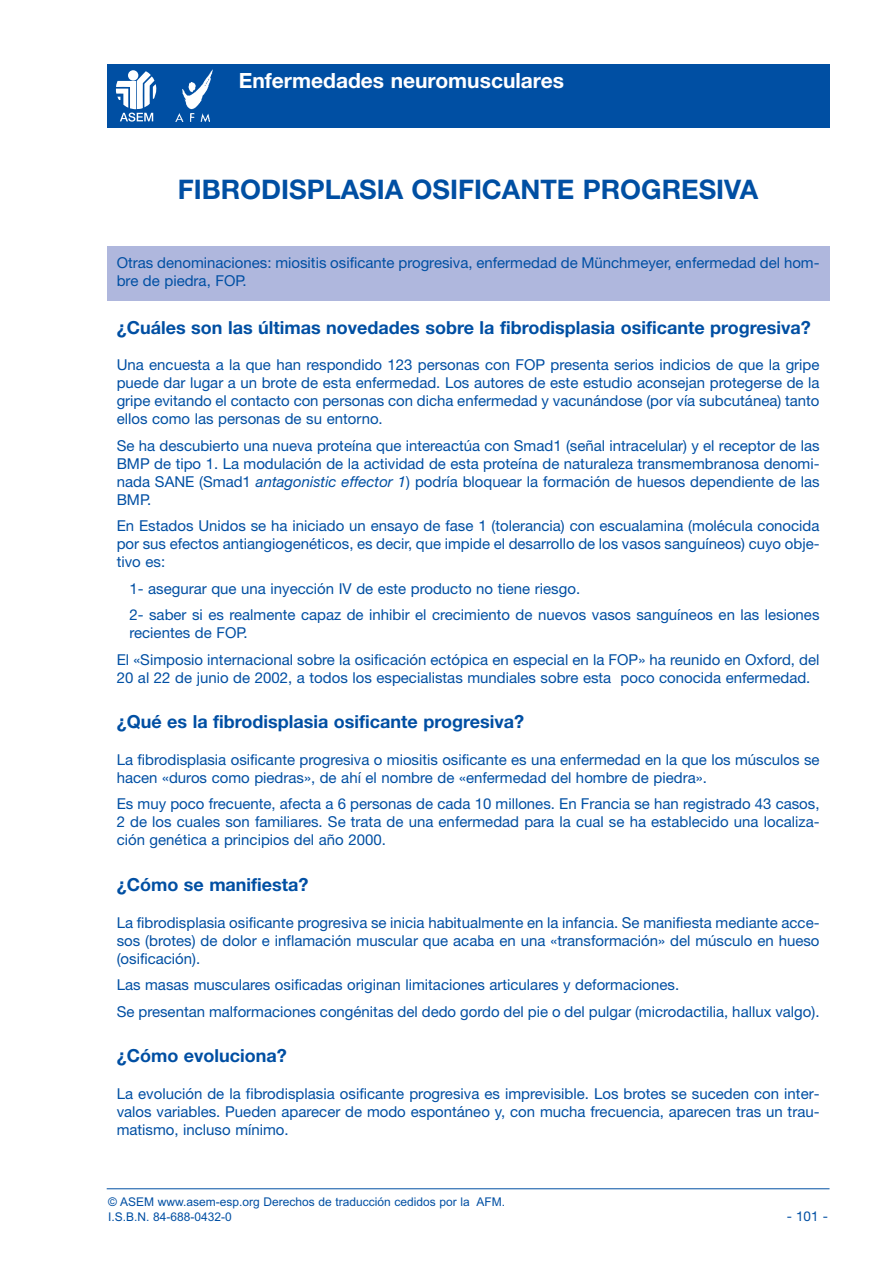
<style>
.page{position:relative;width:894px;height:1263px;background:#fff}
.page>*{position:absolute;margin:0;border:0;box-sizing:border-box;transform-origin:0 0}
.t1{font:700 27px "Helvetica Neue";color:#004fa3}
.t2{font:700 21px "Helvetica Neue";color:#fff}
.t3{font:700 18px "Helvetica Neue";color:#004fa3}
.t4{font:15px/18px "Helvetica Neue";color:#004fa3;text-align:justify}
.t5{font:13.5px "Helvetica Neue";color:#004fa3}
.t6{font:12px/15px "Arial";color:#004fa3}
.s1{font-style:italic}
</style>
<div class="page">
<hr style="left:107px;top:1188px;width:723px;height:1px;background:#004fa3">
<div style="left:107px;top:246px;width:723px;height:55px;background:#afb7dd"></div>
<div style="left:107px;top:64px;width:723px;height:64px;background:#004fa3"></div>
<svg style="left:116px;top:71px;width:41px;height:51px"></svg>
<img style="left:175px;top:69px;width:38px;height:53px">
<h2 class="t2" style="left:239px;top:73px;width:327px">Enfermedades neuromusculares</h2>
<h1 class="t1" style="left:178px;top:180px;width:582px">FIBRODISPLASIA OSIFICANTE PROGRESIVA</h1>
<p class="t4" style="left:117px;top:255px;width:704px">Otras denominaciones: miositis osificante progresiva, enfermedad de Münchmeyer, enfermedad del hom&shy;bre de piedra, FOP.</p>
<p class="t3" style="left:117px;top:321px;width:696px">¿Cuáles son las últimas novedades sobre la fibrodisplasia osificante progresiva?</p>
<p class="t4" style="left:117px;top:357px;width:704px">Una encuesta a la que han respondido 123 personas con FOP presenta serios indicios de que la gripe puede dar lugar a un brote de esta enfermedad. Los autores de este estudio aconsejan protegerse de la gripe evitando el contacto con personas con dicha enfermedad y vacunándose (por vía subcutánea) tanto ellos como las personas de su entorno.</p>
<p class="t4" style="left:117px;top:438px;width:704px">Se ha descubierto una nueva proteína que intereactúa con Smad1 (señal intracelular) y el receptor de las BMP de tipo 1. La modulación de la actividad de esta proteína de naturaleza transmembranosa denomi&shy;nada SANE (Smad1 <span class="s1">antagonistic effector 1</span>) podría bloquear la formación de huesos dependiente de las BMP.</p>
<p class="t4" style="left:117px;top:518px;width:704px">En Estados Unidos se ha iniciado un ensayo de fase 1 (tolerancia) con escualamina (molécula conocida por sus efectos antiangiogenéticos, es decir, que impide el desarrollo de los vasos sanguíneos) cuyo obje&shy;tivo es:</p>
<p class="t4" style="left:129px;top:577px;width:692px;line-height:26.5px">1- asegurar que una inyección IV de este producto no tiene riesgo.<br>2- saber si es realmente capaz de inhibir el crecimiento de nuevos vasos sanguíneos en las lesiones</p>
<p class="t4" style="left:117px;top:621px;width:704px;line-height:26.5px;text-indent:13px">recientes de FOP.<br>El «Simposio internacional sobre la osificación ectópica en especial en la FOP» ha reunido en Oxford, del</p>
<p class="t4" style="left:117px;top:670px;width:695px">20 al 22 de junio de 2002, a todos los especialistas mundiales sobre esta poco conocida enfermedad.</p>
<p class="t3" style="left:117px;top:716px;width:409px">¿Qué es la fibrodisplasia osificante progresiva?</p>
<p class="t4" style="left:117px;top:752px;width:704px">La fibrodisplasia osificante progresiva o miositis osificante es una enfermedad en la que los músculos se hacen «duros como piedras», de ahí el nombre de «enfermedad del hombre de piedra».</p>
<p class="t4" style="left:117px;top:797px;width:704px">Es muy poco frecuente, afecta a 6 personas de cada 10 millones. En Francia se han registrado 43 casos, 2 de los cuales son familiares. Se trata de una enfermedad para la cual se ha establecido una localiza&shy;ción genética a principios del año 2000.</p>
<p class="t3" style="left:117px;top:878px;width:193px">¿Cómo se manifiesta?</p>
<p class="t4" style="left:117px;top:915px;width:704px">La fibrodisplasia osificante progresiva se inicia habitualmente en la infancia. Se manifiesta mediante acce&shy;sos (brotes) de dolor e inflamación muscular que acaba en una «transformación» del músculo en hueso (osificación).</p>
<p class="t4" style="left:117px;top:973px;width:704px;line-height:26.5px">Las masas musculares osificadas originan limitaciones articulares y deformaciones.<br>Se presentan malformaciones congénitas del dedo gordo del pie o del pulgar (microdactilia, hallux valgo).</p>
<p class="t3" style="left:117px;top:1049px;width:172px">¿Cómo evoluciona?</p>
<p class="t4" style="left:117px;top:1086px;width:704px">La evolución de la fibrodisplasia osificante progresiva es imprevisible. Los brotes se suceden con inter&shy;valos variables. Pueden aparecer de modo espontáneo y, con mucha frecuencia, aparecen tras un trau&shy;matismo, incluso mínimo.</p>
<p class="t6" style="left:108px;top:1195px;width:399px">© ASEM www.asem-esp.org Derechos de traducción cedidos por la AFM.<br>I.S.B.N. 84-688-0432-0</p>
<p class="t5" style="left:787px;top:1212px;width:43px">- 101 -</p>
</div>
